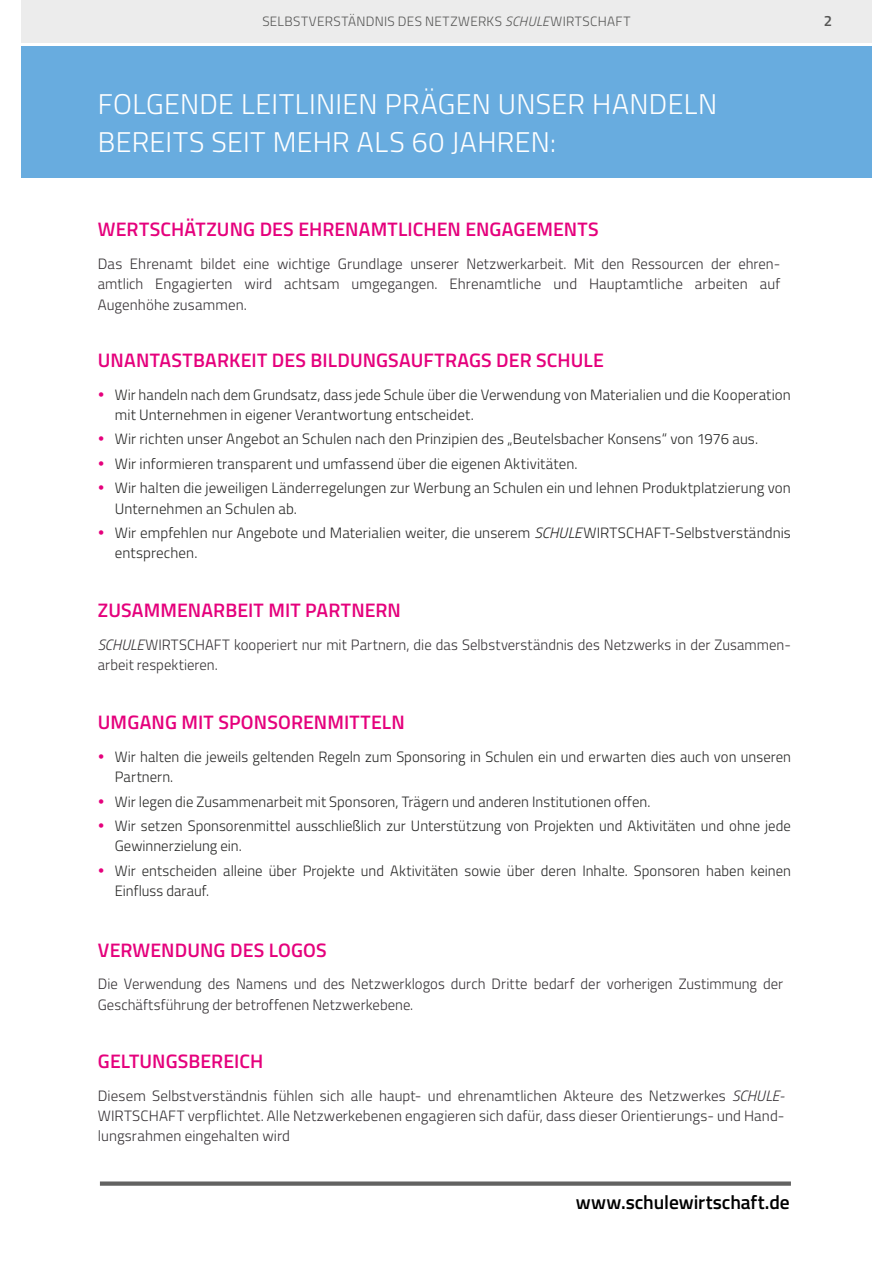
<style>
.page{position:relative;width:893px;height:1263px;background:#fff}
.page>*{position:absolute;margin:0;border:0;box-sizing:border-box;transform-origin:0 0}
.t1{font:300 28.5px/37.5px "Titillium";letter-spacing:.01em;color:#fff}
.t2{font:600 19.5px "Titillium";letter-spacing:.005em;color:#e5007c}
.t3{font:600 19.5px "Titillium";letter-spacing:-.005em;color:#000}
.t4{font:300 15px/24.5px "Titillium";letter-spacing:.005em;color:#272726}
.t5{font:300 15px/20.2px "Titillium";letter-spacing:.005em;color:#353134;text-align:justify}
.t6{font:600 15px "Titillium";color:#565655}
.t7{font:300 13.5px "Titillium";letter-spacing:.025em;color:#565655}
.s1{font-style:italic}
</style>
<div class="page">
<div style="left:21px;top:0;width:851px;height:43px;background:#ececec"></div>
<div style="left:21px;top:47px;width:851px;height:131px;background:#68acdf"></div>
<div style="left:100px;top:1181px;width:691px;height:5px;background:#626261"></div>
<p class="t7" style="left:262px;top:12px;width:370px">SELBSTVERSTÄNDNIS DES NETZWERKS <span class="s1">SCHULE</span>WIRTSCHAFT</p>
<h1 class="t1" style="left:98px;top:84px;width:621px">FOLGENDE LEITLINIEN PRÄGEN UNSER HANDELN<br>BEREITS SEIT MEHR ALS 60 JAHREN:</h1>
<h2 class="t2" style="left:98px;top:215px;width:502px">WERTSCHÄTZUNG DES EHRENAMTLICHEN ENGAGEMENTS</h2>
<p class="t5" style="left:98px;top:253px;width:684px">Das Ehrenamt bildet eine wichtige Grundlage unserer Netzwerkarbeit. Mit den Ressourcen der ehren&shy;amtlich Engagierten wird achtsam umgegangen. Ehrenamtliche und Hauptamtliche arbeiten auf Augenhöhe zusammen.</p>
<h2 class="t2" style="left:98px;top:345px;width:507px">UNANTASTBARKEIT DES BILDUNGSAUFTRAGS DER SCHULE</h2>
<p class="t4" style="left:115px;top:383px;width:678px;line-height:20.2px">Wir handeln nach dem Grundsatz, dass jede Schule über die Verwendung von Materialien und die Kooperation mit Unternehmen in eigener Verantwortung entscheidet.</p>
<p class="t4" style="left:115px;top:426px;width:678px">Wir richten unser Angebot an Schulen nach den Prinzipien des „Beutelsbacher Konsens“ von 1976 aus.<br>Wir informieren transparent und umfassend über die eigenen Aktivitäten.<br>Wir halten die jeweiligen Länderregelungen zur Werbung an Schulen ein und lehnen Produktplatzierung von</p>
<p class="t4" style="left:115px;top:495px;width:678px">Unternehmen an Schulen ab.<br>Wir empfehlen nur Angebote und Materialien weiter, die unserem <span class="s1">SCHULE</span>WIRTSCHAFT-Selbstverständnis</p>
<p class="t4" style="left:115px;top:540px;width:84px">entsprechen.</p>
<h2 class="t2" style="left:98px;top:596px;width:305px">ZUSAMMENARBEIT MIT PARTNERN</h2>
<p class="t5" style="left:98px;top:634px;width:693px"><span class="s1">SCHULE</span>WIRTSCHAFT kooperiert nur mit Partnern, die das Selbstverständnis des Netzwerks in der Zusammen&shy;arbeit respektieren.</p>
<h2 class="t2" style="left:98px;top:707px;width:308px">UMGANG MIT SPONSORENMITTELN</h2>
<p class="t4" style="left:115px;top:746px;width:678px;line-height:20.2px">Wir halten die jeweils geltenden Regeln zum Sponsoring in Schulen ein und erwarten dies auch von unseren<br>Partnern.</p>
<p class="t4" style="left:115px;top:788px;width:678px">Wir legen die Zusammenarbeit mit Sponsoren, Trägern und anderen Institutionen offen.<br>Wir setzen Sponsorenmittel ausschließlich zur Unterstützung von Projekten und Aktivitäten und ohne jede</p>
<p class="t4" style="left:115px;top:833px;width:678px">Gewinnerzielung ein.<br>Wir entscheiden alleine über Projekte und Aktivitäten sowie über deren Inhalte. Sponsoren haben keinen</p>
<p class="t4" style="left:115px;top:878px;width:96px">Einfluss darauf.</p>
<h2 class="t2" style="left:98px;top:935px;width:230px">VERWENDUNG DES LOGOS</h2>
<p class="t5" style="left:98px;top:973px;width:687px">Die Verwendung des Namens und des Netzwerklogos durch Dritte bedarf der vorherigen Zustimmung der<br>Geschäftsführung der betroffenen Netzwerkebene.</p>
<h2 class="t2" style="left:98px;top:1047px;width:167px">GELTUNGSBEREICH</h2>
<p class="t5" style="left:98px;top:1085px;width:688px">Diesem Selbstverständnis fühlen sich alle haupt- und ehrenamtlichen Akteure des Netzwerkes <span class="s1">SCHULE-</span>WIRTSCHAFT verpflichtet. Alle Netzwerkebenen engagieren sich dafür, dass dieser Orientierungs- und Hand&shy;lungsrahmen eingehalten wird</p>
<h2 class="t3" style="left:576px;top:1187px;width:215px">www.schulewirtschaft.de</h2>
<p class="t6" style="left:824px;top:9px;width:10px">2</p>
</div>
